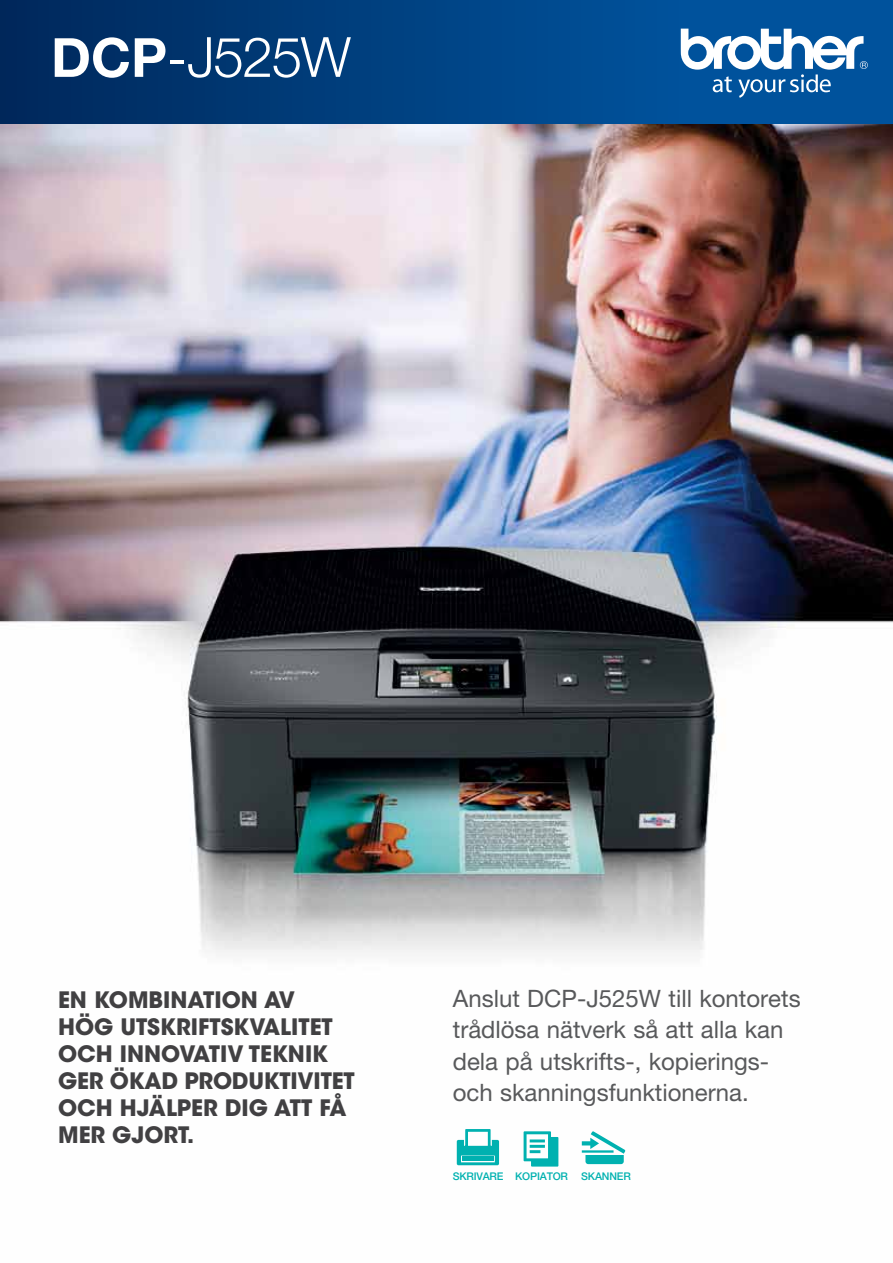
<style>
.page{position:relative;width:893px;height:1263px;background:#fff}
.page>*{position:absolute;margin:0;border:0;box-sizing:border-box;transform-origin:0 0}
.t1{font:300 55.5px "Helvetica Neue LT Std";letter-spacing:-.03em;color:#fff}
.t2{font:24px/31.5px "Helvetica Neue LT Std";color:#58595b}
.t3{font:700 22.5px/27px "ITC Avant Garde Std";color:#414042}
.t4{font:500 10.65px "Helvetica Neue";letter-spacing:-.02em;color:#00b1b0}
.s1{font-weight:700;font-size:54px}
.s2{font-size:54px}
</style>
<div class="page">
<img style="left:0;top:123px;width:893px;height:1044px">
<div style="left:0;top:0;width:681px;height:123px;background:linear-gradient(to right,#00285b,#00539c)"></div>
<div style="left:681px;top:0;width:212px;height:123px;background:#00529c"></div>
<svg style="left:681px;top:29px;width:187px;height:69px"></svg>
<svg style="left:582px;top:1131px;width:43px;height:33px"></svg>
<svg style="left:457px;top:1129px;width:42px;height:36px"></svg>
<hr style="left:462px;top:1157px;width:32px;height:4px;background:#00b1b0">
<svg style="left:524px;top:1131px;width:34px;height:35px"></svg>
<h1 class="t1" style="left:51px;top:23px;width:302px"><span class="s1">DCP</span><span class="s2">-</span>J525W</h1>
<p class="t3" style="left:58px;top:986px;width:298px">EN KOMBINATION AV<br>HÖG UTSKRIFTSKVALITET<br>OCH INNOVATIV TEKNIK<br>GER ÖKAD PRODUKTIVITET<br>OCH HJÄLPER DIG ATT FÅ<br>MER GJORT.</p>
<p class="t2" style="left:453px;top:982px;width:349px">Anslut DCP-J525W till kontorets trådlösa nätverk så att alla kan dela på utskrifts-, kopierings&shy;och skanningsfunktionerna.</p>
<p class="t4" style="left:453px;top:1169px;width:180px">SKRIVARE KOPIATOR SKANNER</p>
</div>
